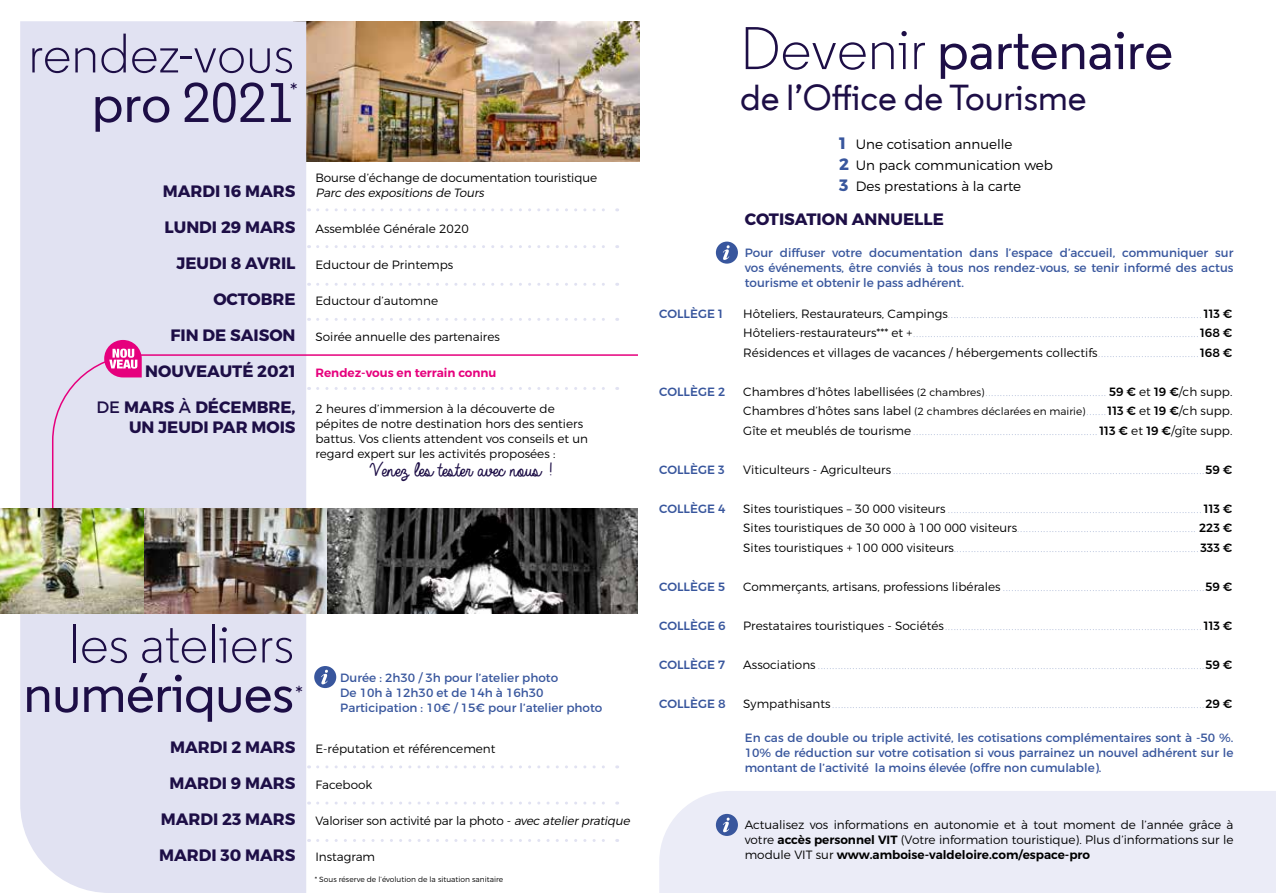
<style>
.page{position:relative;width:1276px;height:893px;background:#fff}
.page>*{position:absolute;margin:0;border:0;box-sizing:border-box;transform-origin:0 0}
.t1{font:500 55.5px "Regular";letter-spacing:-.005em;color:#1d0e46}
.t2{font:300 55.5px "Regular";color:#1d0e46}
.t3{font:500 36px "Regular";color:#1d0e46}
.t4{font:300 22.5px "Montserrat";color:#1d0e46}
.t5{font:21px "Always In My Heart";color:#1d0e46}
.t6{font:700 16.5px/36px "Montserrat";color:#1d0e46;text-align:right}
.t7{font:300 13.5px/21px "Montserrat";color:#000}
.t8{font:300 12px/15px "Montserrat";color:#000}
.t9{font:12px/15px "Montserrat";color:#38569d;text-align:justify}
.t10{font:500 12px "Montserrat";color:#38569d}
.t11{font:italic 300 12px "Montserrat";color:#000}
.t12{font:600 12px "Montserrat";color:#e6007d}
.t13{font:200 9px/19.5px "Montserrat";color:#38569d}
.t14{font:300 7.5px "Montserrat";color:#000}
.s1{font-weight:400}
.s2{font-style:italic}
.s3{font-weight:300;font-size:60px}
.s4{font-weight:700;font-size:16.5px;color:#38569d}
.s5{font-weight:300;font-size:12px;color:#000}
.s6{font-weight:500;font-size:12px;color:#000}
.s7{font-weight:200;font-size:9px;color:#38569d}
.s8{font-weight:500}
.s9{font-weight:300;font-size:10.5px;color:#000}
.s10{font-size:10.5px}
.s11{font-weight:600}
</style>
<div class="page">
<img style="left:306px;top:21px;width:333px;height:141px">
<div style="left:20px;top:21px;width:286px;height:872px;background:#e1e2f2"></div>
<div style="left:659px;top:791px;width:617px;height:102px;background:#ebecf7"></div>
<svg style="left:318px;top:245px;width:300px;height:3px"></svg>
<svg style="left:318px;top:208px;width:300px;height:3px"></svg>
<svg style="left:318px;top:283px;width:300px;height:3px"></svg>
<svg style="left:318px;top:318px;width:300px;height:3px"></svg>
<svg style="left:318px;top:765px;width:300px;height:3px"></svg>
<svg style="left:318px;top:801px;width:300px;height:3px"></svg>
<svg style="left:318px;top:839px;width:300px;height:3px"></svg>
<svg style="left:716px;top:814px;width:22px;height:22px"></svg>
<svg style="left:716px;top:242px;width:22px;height:22px"></svg>
<svg style="left:314px;top:666px;width:22px;height:22px"></svg>
<svg style="left:51px;top:354px;width:587px;height:155px"></svg>
<svg style="left:104px;top:340px;width:38px;height:37px"></svg>
<img style="left:150px;top:509px;width:488px;height:104px">
<img style="left:0;top:509px;width:150px;height:104px">
<h1 class="t2" style="left:28px;top:20px;width:267px">rendez-vous</h1>
<h1 class="t1" style="left:92px;top:68px;width:204px">pro 2021</h1>
<h3 class="t4" style="left:290px;top:77px;width:9px">*</h3>
<h3 class="t6" style="left:96px;top:174px;width:201px">MARDI 16 MARS<br>LUNDI 29 MARS<br>JEUDI 8 AVRIL<br>OCTOBRE<br>FIN DE SAISON<br>NOUVEAUTÉ 2021<br><span class="s1">DE</span> MARS <span class="s1">À</span> DÉCEMBRE,</h3>
<h3 class="t6" style="left:129px;top:409px;width:168px">UN JEUDI PAR MOIS</h3>
<h3 class="t8" style="left:315px;top:170px;width:283px">Bourse d’échange de documentation touristique</h3>
<h3 class="t11" style="left:315px;top:185px;width:172px">Parc des expositions de Tours</h3>
<h3 class="t8" style="left:315px;top:221px;width:155px">Assemblée Générale 2020</h3>
<h3 class="t8" style="left:315px;top:257px;width:139px">Eductour de Printemps</h3>
<h3 class="t8" style="left:315px;top:293px;width:124px">Eductour d’automne</h3>
<h3 class="t8" style="left:315px;top:329px;width:186px">Soirée annuelle des partenaires</h3>
<h3 class="t12" style="left:315px;top:365px;width:183px">Rendez-vous en terrain connu</h3>
<h3 class="t8" style="left:315px;top:401px;width:274px">2 heures d’immersion à la découverte de pépites de notre destination hors des sentiers battus. Vos clients attendent vos conseils et un regard expert sur les activités proposées :</h3>
<h3 class="t5" style="left:366px;top:458px;width:182px">Venez les tester avec nous !</h3>
<h1 class="t2" style="left:69px;top:610px;width:226px">les ateliers</h1>
<h1 class="t1" style="left:23px;top:658px;width:272px">numériques</h1>
<h3 class="t4" style="left:296px;top:681px;width:9px">*</h3>
<h3 class="t6" style="left:159px;top:729px;width:138px">MARDI 2 MARS<br>MARDI 9 MARS<br>MARDI 23 MARS<br>MARDI 30 MARS</h3>
<h3 class="t9" style="left:340px;top:670px;width:264px;text-align:left">Durée : 2h30 / 3h pour l’atelier photo<br>De 10h à 12h30 et de 14h à 16h30<br>Participation : 10€ / 15€ pour l’atelier photo</h3>
<h3 class="t8" style="left:315px;top:741px;width:181px">E-réputation et référencement</h3>
<h3 class="t8" style="left:315px;top:777px;width:58px">Facebook</h3>
<h3 class="t8" style="left:315px;top:813px;width:318px">Valoriser son activité par la photo - <span class="s2">avec atelierpratique</span></h3>
<h3 class="t8" style="left:315px;top:849px;width:61px">Instagram</h3>
<p class="t14" style="left:315px;top:874px;width:190px">* Sous réserve de l’évolution de la situation sanitaire</p>
<h1 class="t1" style="left:740px;top:16px;width:434px"><span class="s3">Devenir</span> partenaire</h1>
<h2 class="t3" style="left:740px;top:75px;width:348px">de l’Office de Tourisme</h2>
<h3 class="t7" style="left:839px;top:133px;width:215px"><span class="s4">1</span> Une cotisation annuelle<br><span class="s4">2</span> Un pack communication web<br><span class="s4">3</span> Des prestations à la carte</h3>
<h3 class="t6" style="left:745px;top:202px;width:201px">COTISATION ANNUELLE</h3>
<h3 class="t9" style="left:745px;top:245px;width:490px">Pour diffuser votre documentation dans l’espace d’accueil, communiquer sur vos événements, être conviés à tous nos rendez-vous, se tenir informé des actus tourisme et obtenir le pass adhérent.</h3>
<h3 class="t10" style="left:659px;top:306px;width:65px">COLLÈGE 1</h3>
<p class="t13" style="left:743px;top:305px;width:491px"><span class="s5">Hôteliers, Restaurateurs, Campings</span>........................................................................................ <span class="s6">113 €<br></span><span class="s5">Hôteliers-restaurateurs*** et +</span>...................................................................................................<span class="s6">168 €</span></p>
<h3 class="t8" style="left:743px;top:345px;width:491px">Résidences et villages de vacances / hébergements collectifs<span class="s7">...................................</span> <span class="s8">168 €</span></h3>
<h3 class="t10" style="left:659px;top:384px;width:67px">COLLÈGE 2</h3>
<p class="t13" style="left:743px;top:383px;width:491px"><span class="s5">Chambres d’hôtes labellisées</span> <span class="s9">(2 chambres)</span>.......................................... <span class="s6">59 €</span> <span class="s5">et</span> <span class="s6">19 €</span><span class="s5">/ch supp.</span></p>
<h3 class="t8" style="left:743px;top:403px;width:490px">Chambres d’hôtes sans label <span class="s10">(2 chambres déclarées en mairie)</span><span class="s7">.......</span> <span class="s8">113 €</span> et <span class="s8">19 €</span>/ch supp.</h3>
<p class="t13" style="left:743px;top:422px;width:491px"><span class="s5">Gîte et meublés de tourisme</span> ................................................................<span class="s6">113 €</span> <span class="s5">et</span> <span class="s6">19 €</span><span class="s5">/gîte supp.</span></p>
<h3 class="t10" style="left:659px;top:462px;width:67px">COLLÈGE 3</h3>
<p class="t13" style="left:743px;top:461px;width:490px"><span class="s5">Viticulteurs - Agriculteurs</span>............................................................................................................<span class="s6">59 €</span></p>
<h3 class="t10" style="left:659px;top:501px;width:68px">COLLÈGE 4</h3>
<p class="t13" style="left:743px;top:500px;width:491px;text-align:justify"><span class="s5">Sites touristiques – 30 000 visiteurs</span> ........................................................................................ <span class="s6">113 € </span><span class="s5">Sites touristiques de 30 000 à 100 000 visiteurs</span>.............................................................. <span class="s6">223 € </span><span class="s5">Sites touristiques + 100 000 visiteurs</span>.....................................................................................<span class="s6">333 €</span></p>
<h3 class="t10" style="left:659px;top:579px;width:67px">COLLÈGE 5</h3>
<p class="t13" style="left:743px;top:578px;width:490px"><span class="s5">Commerçants, artisans, professions libérales</span> ......................................................................<span class="s6">59 €</span></p>
<h3 class="t10" style="left:659px;top:618px;width:68px">COLLÈGE 6</h3>
<p class="t13" style="left:743px;top:617px;width:491px"><span class="s5">Prestataires touristiques - Sociétés</span>......................................................................................... <span class="s6">113 €</span></p>
<h3 class="t10" style="left:659px;top:657px;width:67px">COLLÈGE 7</h3>
<p class="t13" style="left:743px;top:656px;width:490px"><span class="s5">Associations</span> ......................................................................................................................................<span class="s6">59 €</span></p>
<h3 class="t10" style="left:659px;top:696px;width:68px">COLLÈGE 8</h3>
<p class="t13" style="left:743px;top:695px;width:491px"><span class="s5">Sympathisants</span>.................................................................................................................................<span class="s6">29 €</span></p>
<h3 class="t9" style="left:745px;top:730px;width:490px">En cas de double ou triple activité, les cotisations complémentaires sont à -50 %.<br>10% de réduction sur votre cotisation si vous parrainez un nouvel adhérent sur le montant de l’activité la moins élevée (offre non cumulable).</h3>
<h3 class="t8" style="left:745px;top:817px;width:490px;text-align:justify">Actualisez vos informations en autonomie et à tout moment de l’année grâce à votre <span class="s11">accès personnel VIT</span> (Votre information touristique). Plus d’informations sur le module VIT sur <span class="s11">www.amboise-valdeloire.com/espace-pro</span></h3>
</div>
